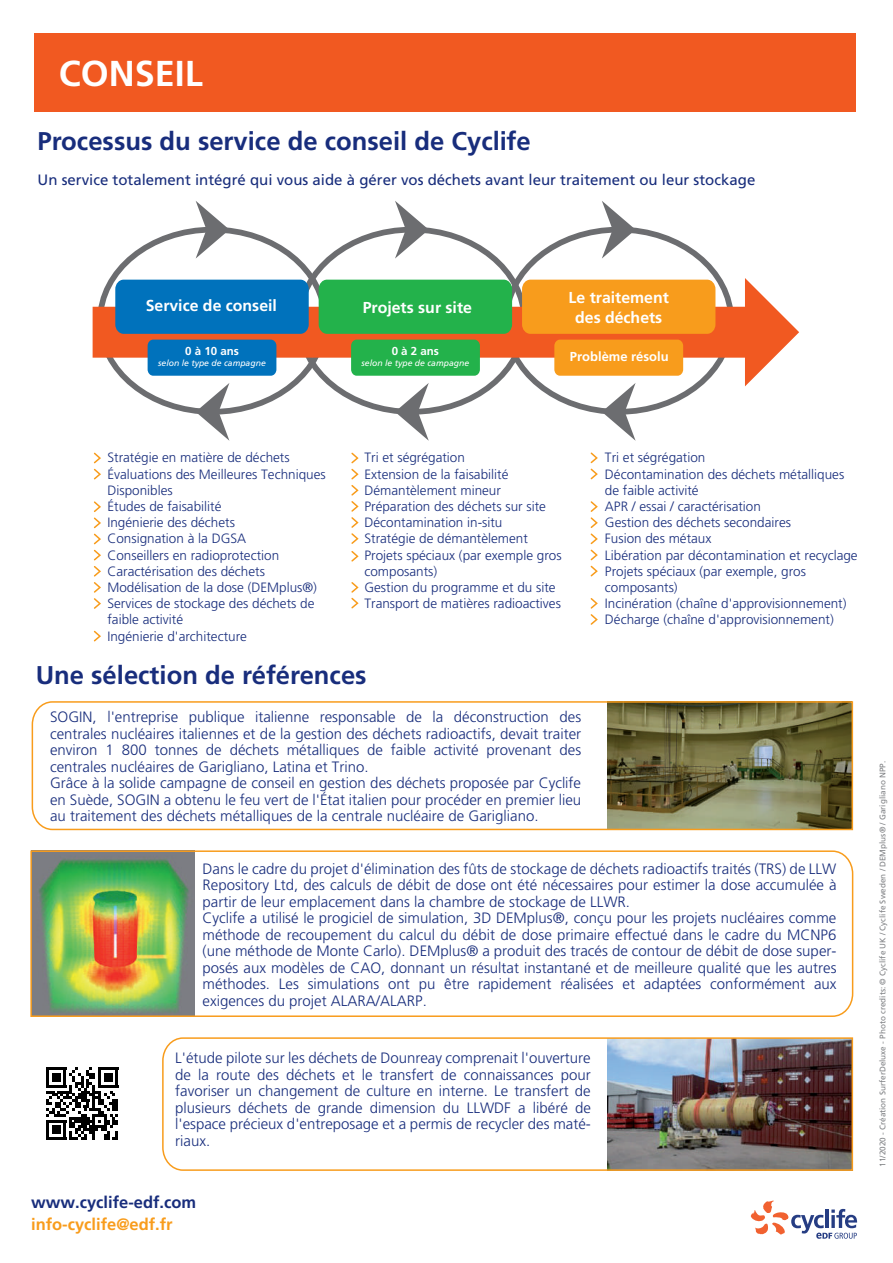
<style>
.page{position:relative;width:893px;height:1263px;background:#fff}
.page>*{position:absolute;margin:0;border:0;box-sizing:border-box;transform-origin:0 0}
.t1{font:700 36px "Frutiger LT Pro";color:#fff}
.t2{font:700 25.65px "Frutiger LT Pro";color:#182d7c}
.t3{font:700 16.5px "Frutiger LT Pro";color:#f89c1c}
.t4{font:700 16.5px "Frutiger LT Pro";color:#182d7c}
.t5{font:700 15.9px/19px "Frutiger LT Pro";color:#fff;text-align:center}
.t6{font:300 15px/16.5px "Frutiger LT Pro";color:#182d7c}
.t7{font:15px "Frutiger LT Pro";color:#182d7c}
.t8{font:300 13.5px/16.2px "Frutiger LT Pro";color:#182d7c}
.t9{font:700 12.9px "Frutiger LT Pro";color:#fff}
.t10{font:700 11.55px "Frutiger LT Pro";color:#fff}
.t11{font:italic 8.7px "Frutiger LT Pro";color:#fff}
.t12{font:8.1px "Frutiger LT Pro";color:#808285}
</style>
<div class="page">
<svg style="left:110px;top:201px;width:612px;height:240px"></svg>
<svg style="left:93px;top:278px;width:706px;height:108px"></svg>
<div style="left:115px;top:280px;width:194px;height:54px;background:#0072bc;border-radius:9px"></div>
<div style="left:319px;top:280px;width:193px;height:54px;background:#23b24b;border-radius:9px"></div>
<div style="left:522px;top:280px;width:193px;height:54px;background:#f89c1c;border-radius:9px"></div>
<div style="left:148px;top:340px;width:128px;height:36px;background:#0072bc;border-radius:6px"></div>
<div style="left:351px;top:340px;width:129px;height:36px;background:#23b24b;border-radius:6px"></div>
<div style="left:554px;top:340px;width:129px;height:36px;background:#f89c1c;border-radius:6px"></div>
<svg style="left:94px;top:453px;width:7px;height:10px"></svg>
<svg style="left:94px;top:469px;width:7px;height:10px"></svg>
<svg style="left:94px;top:501px;width:7px;height:27px"></svg>
<svg style="left:94px;top:534px;width:7px;height:10px"></svg>
<svg style="left:94px;top:550px;width:7px;height:10px"></svg>
<svg style="left:94px;top:566px;width:7px;height:10px"></svg>
<svg style="left:94px;top:582px;width:7px;height:27px"></svg>
<svg style="left:94px;top:631px;width:7px;height:10px"></svg>
<svg style="left:351px;top:453px;width:8px;height:10px"></svg>
<svg style="left:351px;top:469px;width:8px;height:10px"></svg>
<svg style="left:351px;top:485px;width:8px;height:10px"></svg>
<svg style="left:351px;top:501px;width:8px;height:43px"></svg>
<svg style="left:351px;top:551px;width:8px;height:10px"></svg>
<svg style="left:351px;top:582px;width:8px;height:26px"></svg>
<svg style="left:591px;top:452px;width:7px;height:11px"></svg>
<svg style="left:591px;top:469px;width:7px;height:10px"></svg>
<svg style="left:591px;top:501px;width:7px;height:43px"></svg>
<svg style="left:591px;top:550px;width:7px;height:10px"></svg>
<svg style="left:591px;top:566px;width:7px;height:10px"></svg>
<svg style="left:591px;top:598px;width:7px;height:27px"></svg>
<svg style="left:30px;top:850px;width:824px;height:167px"></svg>
<div style="left:34px;top:34px;width:822px;height:78px;background:#f15921"></div>
<svg style="left:751px;top:1200px;width:106px;height:39px"></svg>
<svg style="left:31px;top:701px;width:823px;height:130px"></svg>
<img style="left:162px;top:1037px;width:692px;height:134px">
<svg style="left:46px;top:1067px;width:72px;height:73px"></svg>
<hr style="left:46px;top:1137px;width:20px;height:3px;background:#000">
<div style="left:52px;top:1125px;width:8px;height:9px;background:#000"></div>
<h1 class="t1" style="left:59px;top:52px;width:146px">CONSEIL</h1>
<h2 class="t2" style="left:38px;top:126px;width:495px">Processus du service de conseil de Cyclife</h2>
<p class="t7" style="left:38px;top:171px;width:719px">Un service totalement intégré qui vous aide à gérer vos déchets avant leur traitement ou leur stockage</p>
<p class="t5" style="left:146px;top:296px;width:133px">Service de conseil</p>
<p class="t5" style="left:568px;top:288px;width:102px">Le traitement des déchets</p>
<p class="t5" style="left:363px;top:298px;width:111px">Projets sur site</p>
<p class="t10" style="left:185px;top:344px;width:55px">0 à 10 ans</p>
<p class="t11" style="left:158px;top:358px;width:109px">selon le type de campagne</p>
<p class="t10" style="left:392px;top:344px;width:49px">0 à 2 ans</p>
<p class="t11" style="left:362px;top:358px;width:109px">selon le type de campagne</p>
<p class="t9" style="left:570px;top:349px;width:100px">Problème résolu</p>
<p class="t8" style="left:107px;top:450px;width:220px">Stratégie en matière de déchets<br>Évaluations des Meilleures Techniques<br>Disponibles<br>Études de faisabilité<br>Ingénierie des déchets<br>Consignation à la DGSA<br>Conseillers en radioprotection<br>Caractérisation des déchets<br>Modélisation de la dose (DEMplus®)<br>Services de stockage des déchets de faible activité<br>Ingénierie d'architecture</p>
<p class="t8" style="left:364px;top:450px;width:199px">Tri et ségrégation<br>Extension de la faisabilité<br>Démantèlement mineur<br>Préparation des déchets sur site<br>Décontamination in-situ<br>Stratégie de démantèlement<br>Projets spéciaux (par exemple gros composants)<br>Gestion du programme et du site<br>Transport de matières radioactives</p>
<p class="t8" style="left:605px;top:450px;width:254px">Tri et ségrégation<br>Décontamination des déchets métalliques de faible activité<br>APR / essai / caractérisation<br>Gestion des déchets secondaires<br>Fusion des métaux<br>Libération par décontamination et recyclage<br>Projets spéciaux (par exemple, gros composants)<br>Incinération (chaîne d'approvisionnement)<br>Décharge (chaîne d'approvisionnement)</p>
<h2 class="t2" style="left:36px;top:660px;width:332px">Une sélection de références</h2>
<p class="t6" style="left:50px;top:709px;width:533px">SOGIN, l'entreprise publique italienne responsable de la déconstruction des centrales nucléaires italiennes et de la gestion des déchets radioactifs, devait traiter environ 1 800 tonnes de déchets métalliques de faible activité provenant des centrales nucléaires de Garigliano, Latina et Trino.<br>Grâce à la solide campagne de conseil en gestion des déchets proposée par Cyclife en Suède, SOGIN a obtenu le feu vert de l'État italien pour procéder en premier lieu au traitement des déchets métalliques de la centrale nucléaire de Garigliano.</p>
<p class="t6" style="left:203px;top:860px;width:635px">Dans le cadre du projet d'élimination des fûts de stockage de déchets radioactifs traités (TRS) de LLW Repository Ltd, des calculs de débit de dose ont été nécessaires pour estimer la dose accumulée à partir de leur emplacement dans la chambre de stockage de LLWR.<br>Cyclife a utilisé le progiciel de simulation, 3D DEMplus®, conçu pour les projets nucléaires comme méthode de recoupement du calcul du débit de dose primaire effectué dans le cadre du MCNP6 (une méthode de Monte Carlo). DEMplus® a produit des tracés de contour de débit de dose super&shy;posés aux modèles de CAO, donnant un résultat instantané et de meilleure qualité que les autres méthodes. Les simulations ont pu être rapidement réalisées et adaptées conformément aux exigences du projet ALARA/ALARP.</p>
<p class="t6" style="left:175px;top:1050px;width:417px;text-align:justify">L'étude pilote sur les déchets de Dounreay comprenait l'ouverture de la route des déchets et le transfert de connaissances pour favoriser un changement de culture en interne. Le transfert de plusieurs déchets de grande dimension du LLWDF a libéré de l'espace précieux d'entreposage et a permis de recycler des maté&shy;riaux.</p>
<p class="t4" style="left:31px;top:1193px;width:167px">www.cyclife-edf.com</p>
<p class="t3" style="left:31px;top:1215px;width:143px">info-cyclife@edf.fr</p>
<p class="t12" style="left:878px;top:1167px;width:407px;rotate:-90deg">11/2020 - Création SurferDeluxe - Photo credits: © Cyclife UK / Cyclife Sweden / DEMplus® / Garigliano NPP.</p>
</div>
